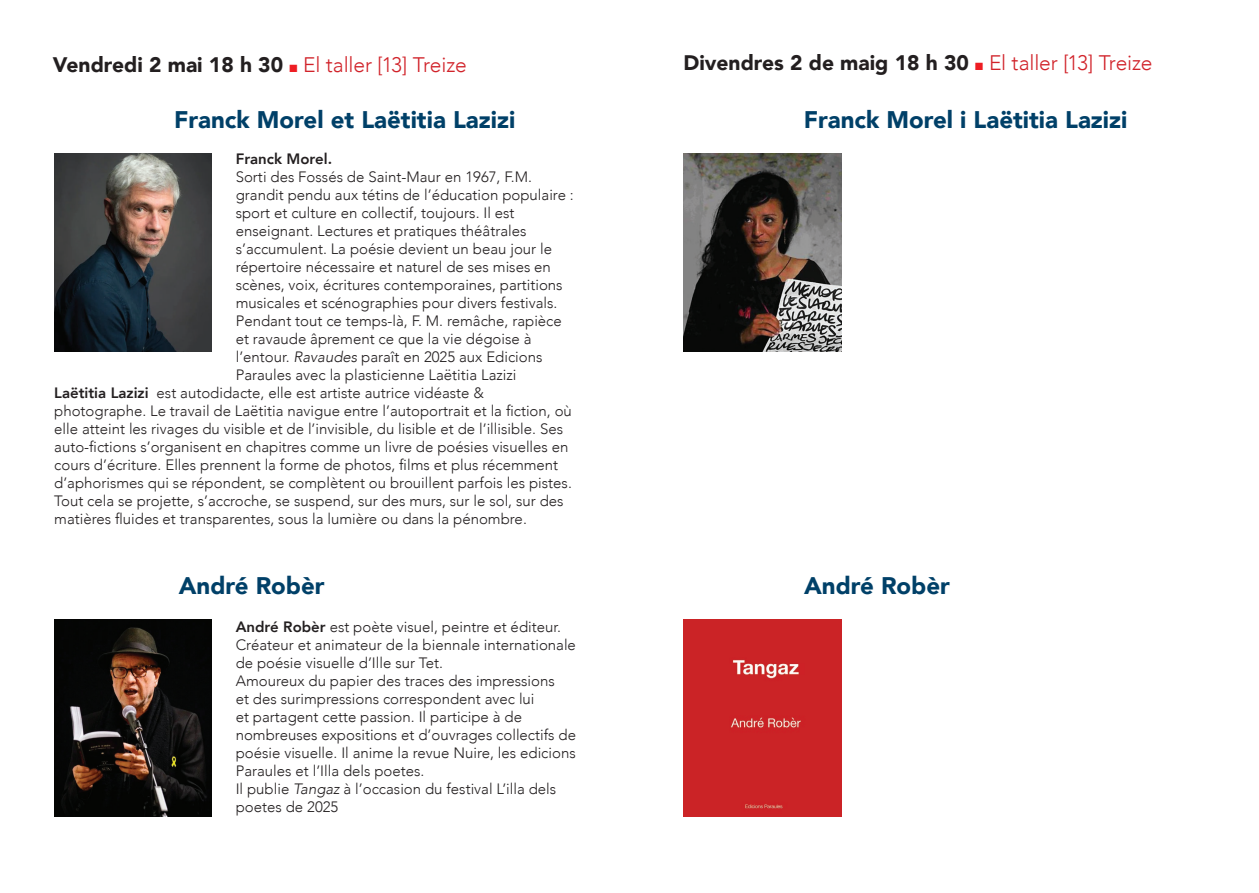
<style>
.page{position:relative;width:1259px;height:893px;background:#fff}
.page>*{position:absolute;margin:0;border:0;box-sizing:border-box;transform-origin:0 0}
.t1{font:900 24px "Avenir";color:#004068}
.t2{font:900 21px "Avenir";color:#231f20}
.t3{font:300 21px "Avenir";letter-spacing:-.01em;color:#d1232a}
.t4{font:300 15px/18px "Avenir";color:#231f20}
.t5{font:800 15px "Avenir";color:#231f20}
.s1{font-weight:900;color:#231f20}
.s2{color:#ee1d23}
.s3{font-weight:300;color:#d1232a}
.s4{font-style:italic}
.s5{font-weight:800}
</style>
<div class="page">
<img style="left:54px;top:154px;width:158px;height:197px">
<img style="left:54px;top:619px;width:158px;height:198px">
<img style="left:683px;top:154px;width:158px;height:197px">
<div style="left:683px;top:619px;width:158px;height:198px;background:#cb2326"></div>
<h2 class="t3" style="left:53px;top:53px;width:415px"><span class="s1">Vendredi 2 mai 18 h 30</span> <span class="s2">■</span> El taller [13] Treize</h2>
<h2 class="t2" style="left:683px;top:44px;width:470px">Divendres 2 de maig 18 h 30 <span class="s2">■</span> <span class="s3">El taller [13] Treize</span></h2>
<h1 class="t1" style="left:174px;top:99px;width:342px">Franck Morel et Laëtitia Lazizi</h1>
<p class="t5" style="left:236px;top:147px;width:98px">Franck Morel.</p>
<p class="t4" style="left:236px;top:168px;width:298px">Sorti des Fossés de Saint-Maur en 1967, F.M.</p>
<p class="t4" style="left:236px;top:186px;width:339px">grandit pendu aux tétins de l’éducation populaire :</p>
<p class="t4" style="left:236px;top:204px;width:280px">sport et culture en collectif, toujours. Il est</p>
<p class="t4" style="left:236px;top:222px;width:292px">enseignant. Lectures et pratiques théâtrales</p>
<p class="t4" style="left:236px;top:240px;width:318px">s’accumulent. La poésie devient un beau jour le</p>
<p class="t4" style="left:236px;top:258px;width:317px">répertoire nécessaire et naturel de ses mises en</p>
<p class="t4" style="left:236px;top:276px;width:328px">scènes, voix, écritures contemporaines, partitions</p>
<p class="t4" style="left:236px;top:294px;width:323px">musicales et scénographies pour divers festivals.</p>
<p class="t4" style="left:236px;top:312px;width:328px">Pendant tout ce temps-là, F. M. remâche, rapièce</p>
<p class="t4" style="left:236px;top:330px;width:297px">et ravaude âprement ce que la vie dégoise à</p>
<p class="t4" style="left:236px;top:348px;width:308px">l’entour. <span class="s4">Ravaudes</span> paraît en 2025 aux Edicions</p>
<p class="t4" style="left:236px;top:366px;width:282px">Paraules avec la plasticienne Laëtitia Lazizi</p>
<p class="t4" style="left:54px;top:384px;width:431px"><span class="s5">Laëtitia Lazizi</span> est autodidacte, elle est artiste autrice vidéaste &amp;</p>
<p class="t4" style="left:54px;top:402px;width:519px">photographe. Le travail de Laëtitia navigue entre l’autoportrait et la fiction, où</p>
<p class="t4" style="left:54px;top:420px;width:510px">elle atteint les rivages du visible et de l’invisible, du lisible et de l’illisible. Ses</p>
<p class="t4" style="left:54px;top:438px;width:516px">auto-fictions s’organisent en chapitres comme un livre de poésies visuelles en</p>
<p class="t4" style="left:54px;top:456px;width:505px">cours d’écriture. Elles prennent la forme de photos, films et plus récemment</p>
<p class="t4" style="left:54px;top:474px;width:519px">d’aphorismes qui se répondent, se complètent ou brouillent parfois les pistes.</p>
<p class="t4" style="left:54px;top:492px;width:511px">Tout cela se projette, s’accroche, se suspend, sur des murs, sur le sol, sur des</p>
<p class="t4" style="left:54px;top:510px;width:474px">matières fluides et transparentes, sous la lumière ou dans la pénombre.</p>
<h1 class="t1" style="left:179px;top:565px;width:147px">André Robèr</h1>
<p class="t4" style="left:236px;top:618px;width:342px"><span class="s5">André Robèr</span> est poète visuel, peintre et éditeur.<br>Créateur et animateur de la biennale internationale de poésie visuelle d’Ille sur Tet.<br>Amoureux du papier des traces des impressions<br>et des surimpressions correspondent avec lui<br>et partagent cette passion. Il participe à de nombreuses expositions et d’ouvrages collectifs de poésie visuelle. Il anime la revue Nuire, les edicions Paraules et l’Illa dels poetes.<br>Il publie <span class="s4">Tangaz</span> à l’occasion du festival L’illa dels poetes de 2025</p>
<h1 class="t1" style="left:804px;top:99px;width:325px">Franck Morel i Laëtitia Lazizi</h1>
<h1 class="t1" style="left:804px;top:565px;width:147px">André Robèr</h1>
</div>
